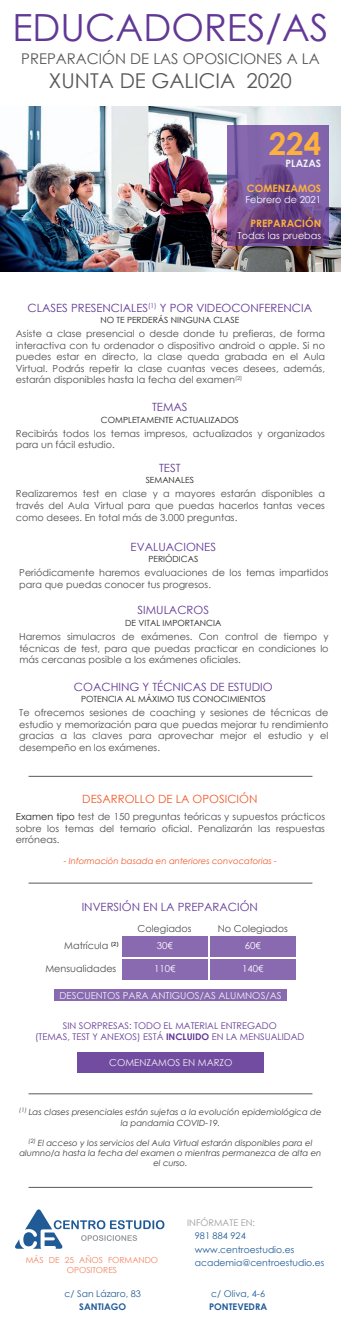
<style>
.page{position:relative;width:341px;height:1332px;background:#fff}
.page>*{position:absolute;margin:0;border:0;box-sizing:border-box;transform-origin:0 0}
.t1{font:37.44px "Century Gothic";color:#623896}
.t2{font:700 31.2px "Century Gothic";color:#fbb03f}
.t3{font:20.44px "Century Gothic";color:#57585a}
.t4{font:14.8px "Century Gothic";color:#57585a}
.t5{font:11.32px "Century Gothic";color:#623896}
.t6{font:11.32px "Century Gothic";color:#f15929}
.t7{font:700 10.2px "Century Gothic";color:#fbb03f}
.t8{font:700 10.2px "Century Gothic";color:#f2f3f4}
.t9{font:9.64px/11.6px "Century Gothic";color:#4b4c4d;text-align:justify}
.t10{font:9.64px "Century Gothic";color:#fff}
.t11{font:9.6px "Century Gothic";color:#f2f3f4}
.t12{font:9.2px/11px "Century Gothic";color:#623896;text-align:center}
.t13{font:9.16px/13.2px "Century Gothic";color:#205b97}
.t14{font:700 9.16px "Century Gothic";color:#205b97}
.t15{font:9.16px "Century Gothic";color:#989b9f}
.t16{font:italic 8.52px/10.2px "Century Gothic";color:#3e3e3f;text-align:center}
.t17{font:8.52px "Century Gothic";color:#231f20}
.t18{font:italic 8.52px "Century Gothic";color:#f15929}
.t19{font:8.36px/10px "Century Gothic";color:#f15929;text-align:center}
.s1{color:#231f20}
.s2{font-weight:700}
</style>
<div class="page">
<img style="left:0;top:106px;width:339px;height:166px">
<svg style="left:227px;top:125px;width:101px;height:121px;background:#755397"></svg>
<div style="left:77px;top:1052px;width:186px;height:20px;background:#724ca0"></div>
<svg style="left:15px;top:1209px;width:149px;height:40px"></svg>
<div style="left:55px;top:989px;width:231px;height:12px;background:#8969b0"></div>
<div style="left:122px;top:936px;width:85px;height:20px;background:#8969b0"></div>
<div style="left:122px;top:959px;width:85px;height:20px;background:#8969b0"></div>
<div style="left:210px;top:936px;width:85px;height:20px;background:#8969b0"></div>
<div style="left:210px;top:959px;width:85px;height:20px;background:#8969b0"></div>
<hr style="left:28px;top:776px;width:284px;height:1px;background:#57585a">
<hr style="left:28px;top:883px;width:284px;height:1px;background:#57585a">
<hr style="left:28px;top:1094px;width:284px;height:1px;background:#57585a">
<hr style="left:28px;top:1187px;width:284px;height:1px;background:#57585a">
<h1 class="t1" style="left:12px;top:1px;width:317px">EDUCADORES/AS</h1>
<h3 class="t4" style="left:21px;top:48px;width:299px">PREPARACIÓN DE LAS OPOSICIONES A LA</h3>
<h3 class="t3" style="left:49px;top:66px;width:244px">XUNTA DE GALICIA 2020</h3>
<h2 class="t2" style="left:268px;top:120px;width:54px">224</h2>
<p class="t8" style="left:285px;top:156px;width:37px">PLAZAS</p>
<p class="t7" style="left:246px;top:180px;width:76px">COMENZAMOS</p>
<p class="t10" style="left:245px;top:193px;width:77px">Febrero de 2021</p>
<p class="t7" style="left:250px;top:216px;width:72px">PREPARACIÓN</p>
<p class="t10" style="left:237px;top:228px;width:85px">Todas las pruebas</p>
<p class="t5" style="left:28px;top:300px;width:285px">CLASES PRESENCIALES<sup>(1)</sup> Y POR VIDEOCONFERENCIA</p>
<p class="t17" style="left:100px;top:314px;width:140px">NO TE PERDERÁS NINGUNA CLASE</p>
<p class="t9" style="left:16px;top:328px;width:310px">Asiste a clase presencial o desde donde tu prefieras, de forma interactiva con tu ordenador o dispositivo android o apple. Si no puedes estar en directo, la clase queda grabada en el Aula Virtual. Podrás repetir la clase cuantas veces desees, además, estarán disponibles hasta la fecha del examen<sup>(2)</sup></p>
<p class="t5" style="left:152px;top:399px;width:37px">TEMAS</p>
<p class="t17" style="left:101px;top:414px;width:139px">COMPLETAMENTE ACTUALIZADOS</p>
<p class="t9" style="left:16px;top:427px;width:310px">Recibirás todos los temas impresos, actualizados y organizados para un fácil estudio.</p>
<p class="t5" style="left:159px;top:460px;width:23px">TEST</p>
<p class="t17" style="left:145px;top:474px;width:50px">SEMANALES</p>
<p class="t9" style="left:16px;top:488px;width:310px">Realizaremos test en clase y a mayores estarán disponibles a través del Aula Virtual para que puedas hacerlos tantas veces como desees. En total más de 3.000 preguntas.</p>
<p class="t5" style="left:130px;top:539px;width:87px">EVALUACIONES</p>
<p class="t17" style="left:148px;top:553px;width:51px">PERIÓDICAS</p>
<p class="t9" style="left:19px;top:567px;width:310px">Periódicamente haremos evaluaciones de los temas impartidos para que puedas conocer tus progresos.</p>
<p class="t5" style="left:137px;top:602px;width:73px">SIMULACROS</p>
<p class="t17" style="left:125px;top:617px;width:97px">DE VITAL IMPORTANCIA</p>
<p class="t9" style="left:19px;top:631px;width:310px">Haremos simulacros de exámenes. Con control de tiempo y técnicas de test, para que puedas practicar en condiciones lo más cercanas posible a los exámenes oficiales.</p>
<p class="t5" style="left:74px;top:679px;width:200px">COACHING Y TÉCNICAS DE ESTUDIO</p>
<p class="t17" style="left:81px;top:693px;width:186px">POTENCIA AL MÁXIMO TUS CONOCIMIENTOS</p>
<p class="t9" style="left:19px;top:707px;width:310px">Te ofrecemos sesiones de coaching y sesiones de técnicas de estudio y memorización para que puedas mejorar tu rendimiento gracias a las claves para aprovechar mejor el estudio y el desempeño en los exámenes.</p>
<p class="t6" style="left:82px;top:791px;width:176px">DESARROLLO DE LA OPOSICIÓN</p>
<p class="t9" style="left:16px;top:811px;width:310px"><span class="s1">Examen tipo</span> test de 150 preguntas teóricas y supuestos prácticos sobre los temas del temario oficial. Penalizarán las respuestas erróneas.</p>
<p class="t18" style="left:64px;top:855px;width:214px">- Información basada en anteriores convocatorias -</p>
<p class="t5" style="left:81px;top:899px;width:177px">INVERSIÓN EN LA PREPARACIÓN</p>
<p class="t9" style="left:64px;top:940px;width:56px">Matrícula <sup>(2)</sup></p>
<p class="t9" style="left:45px;top:962px;width:72px">Mensualidades</p>
<p class="t9" style="left:217px;top:923px;width:72px">No Colegiados</p>
<p class="t9" style="left:137px;top:923px;width:55px">Colegiados</p>
<p class="t10" style="left:156px;top:939px;width:18px">30€</p>
<p class="t10" style="left:244px;top:939px;width:18px">60€</p>
<p class="t10" style="left:154px;top:961px;width:23px">110€</p>
<p class="t10" style="left:242px;top:961px;width:23px">140€</p>
<p class="t11" style="left:59px;top:989px;width:223px">DESCUENTOS PARA ANTIGUOS/AS ALUMNOS/AS</p>
<p class="t12" style="left:35px;top:1020px;width:270px">SIN SORPRESAS: TODO EL MATERIAL ENTREGADO<br>(TEMAS, TEST Y ANEXOS) ESTÁ <span class="s2">INCLUIDO</span> EN LA MENSUALIDAD</p>
<p class="t11" style="left:109px;top:1056px;width:125px">COMENZAMOS EN MARZO</p>
<p class="t16" style="left:19px;top:1107px;width:303px"><sup>(1)</sup> Las clases presenciales están sujetas a la evolución epidemiológica de la pandamia COVID-19.</p>
<p class="t16" style="left:19px;top:1137px;width:303px"><sup>(2)</sup> El acceso y los servicios del Aula Virtual estarán disponibles para el alumno/a hasta la fecha del examen o mientras permanezca de alta en el curso.</p>
<p class="t19" style="left:26px;top:1255px;width:134px">MÁS DE 25 AÑOS FORMANDO<br>OPOSITORES</p>
<p class="t13" style="left:65px;top:1287px;width:78px">c/ San Lázaro, 83</p>
<p class="t14" style="left:79px;top:1300px;width:48px">SANTIAGO</p>
<p class="t15" style="left:187px;top:1216px;width:69px">INFÓRMATE EN:</p>
<p class="t13" style="left:194px;top:1229px;width:131px">981 884 924 www.centroestudio.es academia@centroestudio.es</p>
<p class="t13" style="left:211px;top:1287px;width:55px">c/ Oliva, 4-6</p>
<p class="t14" style="left:209px;top:1300px;width:59px">PONTEVEDRA</p>
</div>
